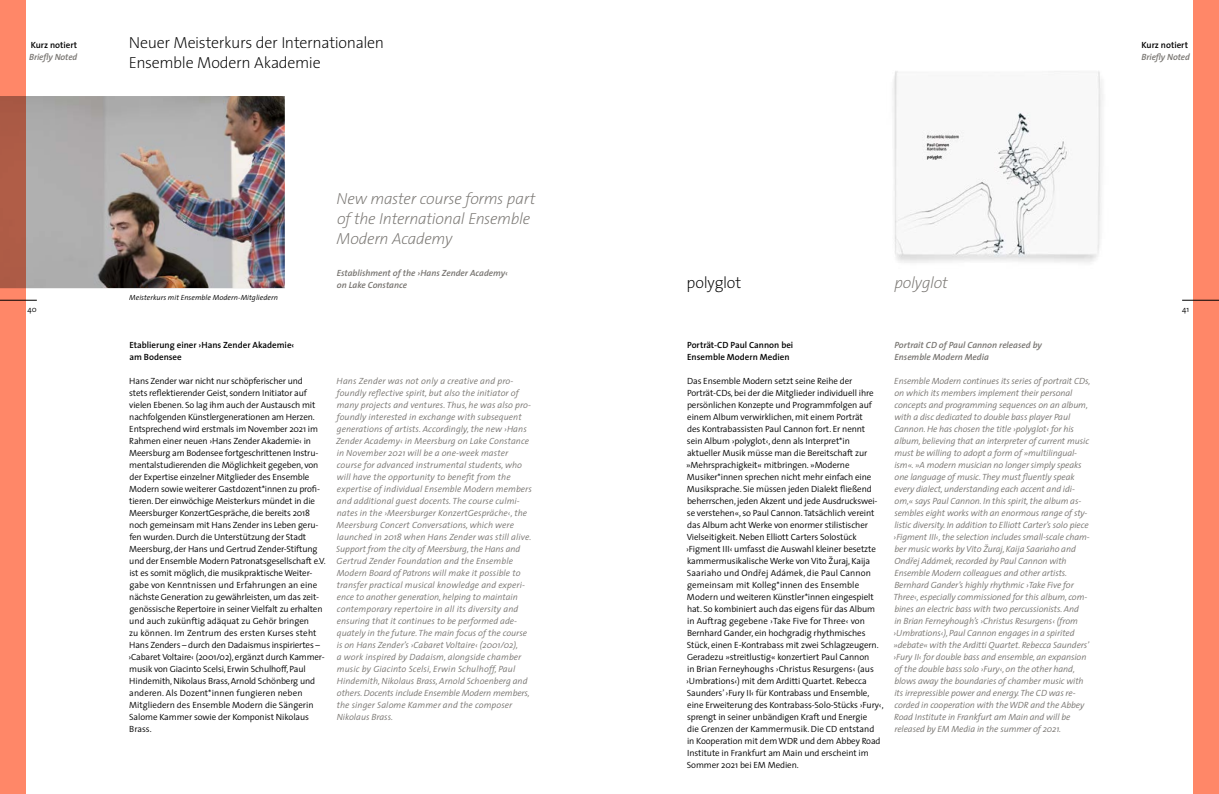
<style>
.page{position:relative;width:1219px;height:794px;background:#fff}
.page>*{position:absolute;margin:0;border:0;box-sizing:border-box;transform-origin:0 0}
.t1{font:italic 200 16px/20px "The Sans";letter-spacing:-.02em;color:#777470}
.t2{font:200 16px/20px "The Sans";letter-spacing:-.02em;color:#000}
.t3{font:300 9px/12px "The Sans";letter-spacing:-.01em;color:#000}
.t4{font:italic 300 9px/12px "The Sans";letter-spacing:-.01em;color:#777470}
.t5{font:italic 300 9px/12px "The Sans";letter-spacing:.01em;color:#777470}
.t6{font:italic 600 9px/12px "The Sans";color:#777470}
.t7{font:600 9px/12px "The Sans";color:#000}
.t8{font:300 8px "The Sans";color:#000}
.t9{font:italic 300 7.5px "The Sans";color:#000}
.s1{font-family:"The Sans CE B4"}
</style>
<div class="page">
<div style="left:1193px;top:0;width:26px;height:794px;background:#ff8768"></div>
<div style="left:0;top:0;width:26px;height:794px;background:#ff8768"></div>
<hr style="left:0;top:300px;width:37px;height:1px;background:#000">
<hr style="left:1182px;top:300px;width:37px;height:1px;background:#000">
<img style="left:0;top:96px;width:285px;height:192px">
<img style="left:893px;top:71px;width:210px;height:192px">
<p class="t7" style="left:31px;top:39px;width:48px">Kurz notiert</p>
<p class="t6" style="left:29px;top:51px;width:50px">Briefly Noted</p>
<h1 class="t2" style="left:129px;top:32px;width:257px">Neuer Meisterkurs der Internationalen<br>Ensemble Modern Akademie</h1>
<h1 class="t1" style="left:336px;top:188px;width:200px">New master course forms part of the International Ensemble<br>Modern Academy</h1>
<p class="t9" style="left:129px;top:291px;width:150px">Meisterkurs mit Ensemble Modern-Mitgliedern</p>
<p class="t6" style="left:337px;top:266px;width:173px">Establishment of the ›Hans Zender Academy‹ on Lake Constance</p>
<h1 class="t2" style="left:687px;top:272px;width:56px">polyglot</h1>
<h1 class="t1" style="left:894px;top:272px;width:55px">polyglot</h1>
<p class="t7" style="left:1142px;top:39px;width:48px">Kurz notiert</p>
<p class="t6" style="left:1142px;top:51px;width:50px">Briefly Noted</p>
<p class="t8" style="left:28px;top:303px;width:11px">40</p>
<p class="t8" style="left:1182px;top:303px;width:8px">41</p>
<p class="t7" style="left:129px;top:339px;width:167px">Etablierung einer ›Hans Zender Akademie‹ am Bodensee</p>
<p class="t3" style="left:128px;top:375px;width:199px">Hans Zender war nicht nur schöpferischer und<br>stets reflektierender Geist, sondern Initiator auf vielen Ebenen. So lag ihm auch der Austausch mit nachfolgenden Künstlergenerationen am Herzen.<br>Entsprechend wird erstmals im November 2021 im Rahmen einer neuen ›Hans Zender Akademie‹ in Meersburg am Bodensee fortgeschrittenen Instru&shy;mentalstudierenden die Möglichkeit gegeben, von der Expertise einzelner Mitglieder des Ensemble Modern sowie weiterer Gastdozent*innen zu profi&shy;tieren. Der einwöchige Meisterkurs mündet in die Meersburger KonzertGespräche, die bereits 2018 noch gemeinsam mit Hans Zender ins Leben geru&shy;fen wurden. Durch die Unterstützung der Stadt Meersburg, der Hans und Gertrud Zender-Stiftung und der Ensemble Modern Patronatsgesellschaft e.V. ist es somit möglich, die musikpraktische Weiter&shy;gabe von Kenntnissen und Erfahrungen an eine nächste Generation zu gewährleisten, um das zeit&shy;genössische Repertoire in seiner Vielfalt zu erhalten und auch zukünftig adäquat zu Gehör bringen<br>zu können. Im Zentrum des ersten Kurses steht Hans Zenders – durch den Dadaismus inspiriertes – ›Cabaret Voltaire‹ (2001/02), ergänzt durch Kammer&shy;musik von Giacinto Scelsi, Erwin Schulhoff, Paul Hindemith, Nikolaus Brass, Arnold Schönberg und anderen. Als Dozent*innen fungieren neben Mitgliedern des Ensemble Modern die Sängerin Salome Kammer sowie der Komponist Nikolaus Brass.</p>
<p class="t5" style="left:336px;top:375px;width:197px">Hans Zender was not only a creative and pro&shy;foundly reflective spirit, but also the initiator of many projects and ventures. Thus, he was also pro&shy;foundly interested in exchange with subsequent generations of artists. Accordingly, the new ›Hans Zender Academy‹ in Meersburg on Lake Constance in November 2021 will be a one-week master course for advanced instrumental students, who will have the opportunity to benefit from the expertise of individual Ensemble Modern members and additional guest docents. The course culmi&shy;nates in the ›Meersburger KonzertGespräche‹, the Meersburg Concert Conversations, which were launched in 2018 when Hans Zender was still alive.<br>Support from the city of Meersburg, the Hans and Gertrud Zender Foundation and the Ensemble Modern Board of Patrons will make it possible to transfer practical musical knowledge and experi&shy;ence to another generation, helping to maintain contemporary repertoire in all its diversity and ensuring that it continues to be performed ade&shy;quately in the future. The main focus of the course is on Hans Zender’s ›Cabaret Voltaire‹ (2001/02),<br>a work inspired by Dadaism, alongside chamber music by Giacinto Scelsi, Erwin Schulhoff, Paul Hindemith, Nikolaus Brass, Arnold Schoenberg and others. Docents include Ensemble Modern members, the singer Salome Kammer and the composer Nikolaus Brass.</p>
<p class="t7" style="left:687px;top:339px;width:108px">Porträt-CD Paul Cannon bei<br>Ensemble Modern Medien</p>
<p class="t3" style="left:686px;top:375px;width:199px">Das Ensemble Modern setzt seine Reihe der Porträt-CDs, bei der die Mitglieder individuell ihre persönlichen Konzepte und Programmfolgen auf einem Album verwirklichen, mit einem Porträt<br>des Kontrabassisten Paul Cannon fort. Er nennt<br>sein Album ›polyglot‹, denn als Interpret*in aktueller Musik müsse man die Bereitschaft zur »Mehrsprachigkeit« mitbringen. »Moderne Musiker*innen sprechen nicht mehr einfach eine Musiksprache. Sie müssen jeden Dialekt fließend beherrschen, jeden Akzent und jede Ausdruckswei&shy;se verstehen«, so Paul Cannon. Tatsächlich vereint das Album acht Werke von enormer stilistischer Vielseitigkeit. Neben Elliott Carters Solostück ›Figment III‹ umfasst die Auswahl kleiner besetzte kammermusikalische Werke von Vito <span class="s1">Ž</span>uraj, Kaija Saariaho und Ond<span class="s1">ř</span>ej Adámek, die Paul Cannon gemeinsam mit Kolleg*innen des Ensemble Modern und weiteren Künstler*innen eingespielt hat. So kombiniert auch das eigens für das Album in Auftrag gegebene ›Take Five for Three‹ von Bernhard Gander, ein hochgradig rhythmisches Stück, einen E-Kontrabass mit zwei Schlagzeugern.<br>Geradezu »streitlustig« konzertiert Paul Cannon<br>in Brian Ferneyhoughs ›Christus Resurgens‹ (aus ›Umbrations‹) mit dem Arditti Quartet. Rebecca Saunders’ ›Fury II‹ für Kontrabass und Ensemble, eine Erweiterung des Kontrabass-Solo-Stücks ›Fury‹, sprengt in seiner unbändigen Kraft und Energie<br>die Grenzen der Kammermusik. Die CD entstand<br>in Kooperation mit dem WDR und dem Abbey Road Institute in Frankfurt am Main und erscheint im Sommer 2021 bei EM Medien.</p>
<p class="t6" style="left:894px;top:339px;width:149px">Portrait CD of Paul Cannon released by<br>Ensemble Modern Media</p>
<p class="t4" style="left:893px;top:375px;width:198px">Ensemble Modern continues its series of portrait CDs, on which its members implement their personal concepts and programming sequences on an album, with a disc dedicated to double bass player Paul Cannon. He has chosen the title ›polyglot‹ for his album, believing that an interpreter of current music must be willing to adopt a form of »multilingual&shy;ism«. »A modern musician no longer simply speaks one language of music. They must fluently speak every dialect, understanding each accent and idi&shy;om,« says Paul Cannon. In this spirit, the album as&shy;sembles eight works with an enormous range of sty&shy;listic diversity. In addition to Elliott Carter’s solo piece ›Figment III‹, the selection includes small-scale cham&shy;ber music works by Vito <span class="s1">Ž</span>uraj, Kaija Saariaho and Ond<span class="s1">ř</span>ej Adámek, recorded by Paul Cannon with Ensemble Modern colleagues and other artists.<br>Bernhard Gander’s highly rhythmic ›Take Five for Three‹, especially commissioned for this album, com&shy;bines an electric bass with two percussionists. And<br>in Brian Ferneyhough’s ›Christus Resurgens‹ (from ›Umbrations‹), Paul Cannon engages in a spirited »debate« with the Arditti Quartet. Rebecca Saunders’ ›Fury II‹ for double bass and ensemble, an expansion of the double bass solo ›Fury‹, on the other hand, blows away the boundaries of chamber music with its irrepressible power and energy. The CD was re&shy;corded in cooperation with the WDR and the Abbey Road Institute in Frankfurt am Main and will be released by EM Media in the summer of 2021.</p>
</div>
